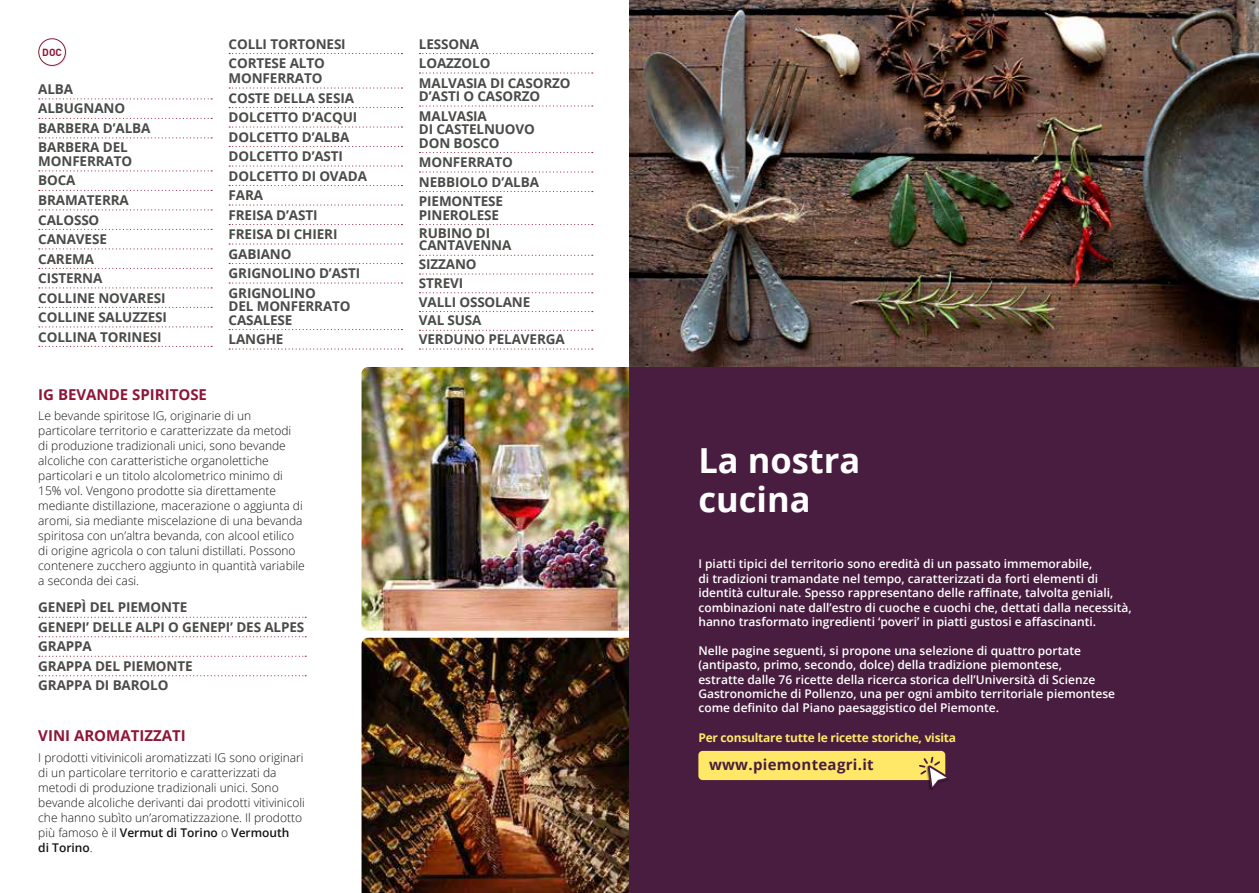
<style>
.page{position:relative;width:1259px;height:893px;background:#fff}
.page>*{position:absolute;margin:0;border:0;box-sizing:border-box;transform-origin:0 0}
.t1{font:700 34.5px/39px "Open Sans";color:#fff}
.t2{font:700 15px "Open Sans";color:#8e1638}
.t3{font:700 15px "Open Sans";letter-spacing:.02em;color:#491d3f}
.t4{font:700 13.5px/19.5px "Open Sans";letter-spacing:-.01em;color:#4a4a49}
.t5{font:300 12px/15px "Open Sans";color:#131313}
.t6{font:600 12px/14.4px "Open Sans";color:#fff}
.t7{font:700 12px "Open Sans";letter-spacing:-.02em;color:#ffe868}
.t8{font:700 10.2px "DIN Pro";color:#8e1638}
.s1{font-weight:600}
</style>
<div class="page">
<img style="left:361px;top:638px;width:268px;height:255px">
<img style="left:361px;top:367px;width:268px;height:264px">
<div style="left:629px;top:0;width:630px;height:893px;background:#491d3f"></div>
<img style="left:629px;top:0;width:630px;height:367px">
<div style="left:698px;top:751px;width:247px;height:29px;background:#ffe868;border-radius:4px"></div>
<svg style="left:39px;top:39px;width:28px;height:28px"></svg>
<div style="left:38px;top:38px;width:28px;height:28px;background:#fff;border:1px solid #8e1638;border-radius:50%"></div>
<svg style="left:39px;top:98px;width:173px;height:1px"></svg>
<svg style="left:39px;top:118px;width:173px;height:1px"></svg>
<svg style="left:39px;top:137px;width:173px;height:1px"></svg>
<svg style="left:39px;top:170px;width:173px;height:1px"></svg>
<svg style="left:39px;top:190px;width:173px;height:1px"></svg>
<svg style="left:39px;top:209px;width:173px;height:1px"></svg>
<svg style="left:39px;top:229px;width:173px;height:1px"></svg>
<svg style="left:39px;top:248px;width:173px;height:1px"></svg>
<svg style="left:39px;top:268px;width:173px;height:1px"></svg>
<svg style="left:39px;top:287px;width:173px;height:1px"></svg>
<svg style="left:39px;top:307px;width:173px;height:1px"></svg>
<svg style="left:39px;top:326px;width:173px;height:1px"></svg>
<svg style="left:39px;top:346px;width:173px;height:1px"></svg>
<svg style="left:229px;top:53px;width:173px;height:1px"></svg>
<svg style="left:229px;top:87px;width:173px;height:2px"></svg>
<svg style="left:229px;top:107px;width:173px;height:1px"></svg>
<svg style="left:229px;top:126px;width:173px;height:2px"></svg>
<svg style="left:229px;top:146px;width:173px;height:1px"></svg>
<svg style="left:229px;top:165px;width:173px;height:2px"></svg>
<svg style="left:229px;top:185px;width:173px;height:1px"></svg>
<svg style="left:229px;top:204px;width:173px;height:2px"></svg>
<svg style="left:229px;top:224px;width:173px;height:1px"></svg>
<svg style="left:229px;top:243px;width:173px;height:2px"></svg>
<svg style="left:229px;top:263px;width:173px;height:1px"></svg>
<svg style="left:229px;top:282px;width:173px;height:2px"></svg>
<svg style="left:229px;top:329px;width:173px;height:1px"></svg>
<svg style="left:229px;top:348px;width:173px;height:2px"></svg>
<svg style="left:419px;top:53px;width:174px;height:1px"></svg>
<svg style="left:419px;top:72px;width:174px;height:2px"></svg>
<svg style="left:419px;top:105px;width:174px;height:2px"></svg>
<svg style="left:419px;top:152px;width:174px;height:1px"></svg>
<svg style="left:419px;top:171px;width:174px;height:2px"></svg>
<svg style="left:419px;top:191px;width:174px;height:1px"></svg>
<svg style="left:419px;top:224px;width:174px;height:1px"></svg>
<svg style="left:419px;top:255px;width:174px;height:1px"></svg>
<svg style="left:419px;top:273px;width:174px;height:2px"></svg>
<svg style="left:419px;top:292px;width:174px;height:1px"></svg>
<svg style="left:419px;top:311px;width:174px;height:1px"></svg>
<svg style="left:419px;top:330px;width:174px;height:1px"></svg>
<svg style="left:419px;top:348px;width:174px;height:2px"></svg>
<svg style="left:39px;top:617px;width:267px;height:1px"></svg>
<svg style="left:39px;top:636px;width:267px;height:1px"></svg>
<svg style="left:39px;top:656px;width:267px;height:1px"></svg>
<svg style="left:39px;top:675px;width:267px;height:1px"></svg>
<svg style="left:917px;top:755px;width:31px;height:35px"></svg>
<p class="t8" style="left:42px;top:44px;width:21px">DOC</p>
<p class="t4" style="left:38px;top:79px;width:114px">ALBA<br>ALBUGNANO<br>BARBERA D’ALBA<br>BARBERA DEL</p>
<p class="t4" style="left:38px;top:151px;width:130px">MONFERRATO<br>BOCA<br>BRAMATERRA<br>CALOSSO<br>CANAVESE<br>CAREMA<br>CISTERNA<br>COLLINE NOVARESI<br>COLLINE SALUZZESI<br>COLLINA TORINESI</p>
<p class="t4" style="left:229px;top:34px;width:119px">COLLI TORTONESI<br>CORTESE ALTO</p>
<p class="t4" style="left:229px;top:68px;width:140px">MONFERRATO<br>COSTE DELLA SESIA<br>DOLCETTO D’ACQUI<br>DOLCETTO D’ALBA<br>DOLCETTO D’ASTI<br>DOLCETTO DI OVADA<br>FARA<br>FREISA D’ASTI<br>FREISA DI CHIERI<br>GABIANO<br>GRIGNOLINO D’ASTI<br>GRIGNOLINO</p>
<p class="t4" style="left:229px;top:299px;width:124px;line-height:13.5px">DEL MONFERRATO<br>CASALESE</p>
<p class="t4" style="left:229px;top:329px;width:56px">LANGHE</p>
<p class="t2" style="left:38px;top:384px;width:170px">IG BEVANDE SPIRITOSE</p>
<p class="t5" style="left:38px;top:408px;width:268px">Le bevande spiritose IG, originarie di un particolare territorio e caratterizzate da metodi<br>di produzione tradizionali unici, sono bevande alcoliche con caratteristiche organolettiche particolari e un titolo alcolometrico minimo di 15% vol. Vengono prodotte sia direttamente mediante distillazione, macerazione o aggiunta di aromi, sia mediante miscelazione di una bevanda spiritosa con un’altra bevanda, con alcool etilico di origine agricola o con taluni distillati. Possono contenere zucchero aggiunto in quantità variabile a seconda dei casi.</p>
<p class="t4" style="left:38px;top:597px;width:267px">GENEPÌ DEL PIEMONTE<br>GENEPI’ DELLE ALPI O GENEPI’ DES ALPES<br>GRAPPA<br>GRAPPA DEL PIEMONTE<br>GRAPPA DI BAROLO</p>
<p class="t2" style="left:38px;top:725px;width:149px">VINI AROMATIZZATI</p>
<p class="t5" style="left:38px;top:750px;width:268px">I prodotti vitivinicoli aromatizzati IG sono originari di un particolare territorio e caratterizzati da metodi di produzione tradizionali unici. Sono bevande alcoliche derivanti dai prodotti vitivinicoli che hanno subìto un’aromatizzazione. Il prodotto più famoso è il <span class="s1">Vermut di Torino</span> o <span class="s1">Vermouth<br>di Torino</span>.</p>
<p class="t4" style="left:419px;top:34px;width:153px">LESSONA<br>LOAZZOLO<br>MALVASIA DI CASORZO</p>
<p class="t4" style="left:419px;top:86px;width:123px">D’ASTI O CASORZO<br>MALVASIA</p>
<p class="t4" style="left:419px;top:122px;width:118px;line-height:13.5px">DI CASTELNUOVO<br>DON BOSCO</p>
<p class="t4" style="left:419px;top:152px;width:122px">MONFERRATO<br>NEBBIOLO D’ALBA<br>PIEMONTESE</p>
<p class="t4" style="left:419px;top:205px;width:82px;line-height:18.8px">PINEROLESE<br>RUBINO DI</p>
<p class="t4" style="left:419px;top:236px;width:147px;line-height:18.8px">CANTAVENNA<br>SIZZANO<br>STREVI<br>VALLI OSSOLANE<br>VAL SUSA<br>VERDUNO PELAVERGA</p>
<h1 class="t1" style="left:698px;top:440px;width:163px">La nostra cucina</h1>
<p class="t6" style="left:698px;top:557px;width:435px">I piatti tipici del territorio sono eredità di un passato immemorabile,<br>di tradizioni tramandate nel tempo, caratterizzati da forti elementi di identità culturale. Spesso rappresentano delle raffinate, talvolta geniali, combinazioni nate dall’estro di cuoche e cuochi che, dettati dalla necessità, hanno trasformato ingredienti ‘poveri’ in piatti gustosi e affascinanti.</p>
<p class="t6" style="left:698px;top:643px;width:418px">Nelle pagine seguenti, si propone una selezione di quattro portate (antipasto, primo, secondo, dolce) della tradizione piemontese,<br>estratte dalle 76 ricette della ricerca storica dell’Università di Scienze Gastronomiche di Pollenzo, una per ogni ambito territoriale piemontese come definito dal Piano paesaggistico del Piemonte.</p>
<p class="t7" style="left:698px;top:729px;width:259px">Per consultare tutte le ricette storiche, visita</p>
<p class="t3" style="left:709px;top:754px;width:166px">www.piemonteagri.it</p>
</div>
